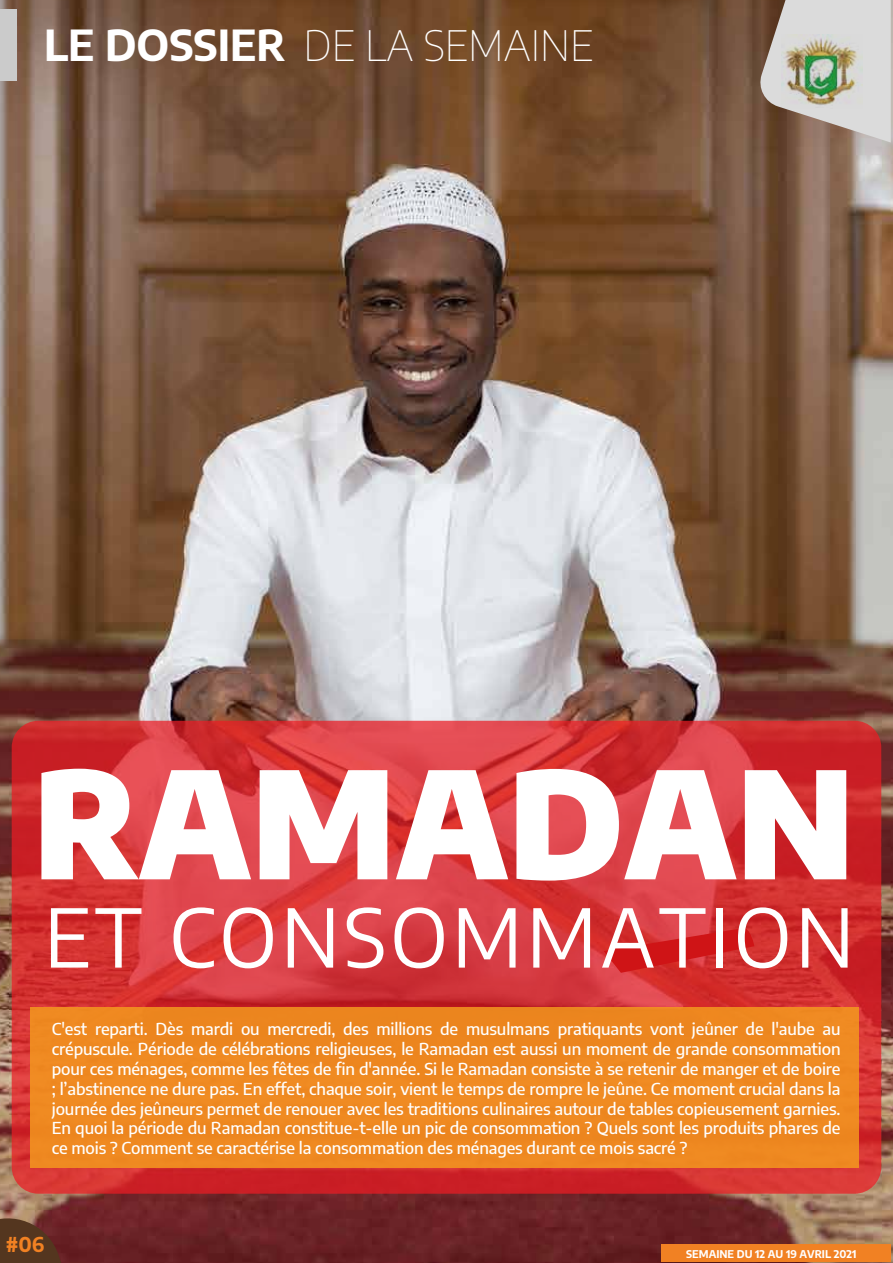
<style>
.page{position:relative;width:893px;height:1263px;background:#fff}
.page>*{position:absolute;margin:0;border:0;box-sizing:border-box;transform-origin:0 0}
.t1{font:900 147.45px "Encode Sans";color:#fff}
.t2{font:80.25px "Encode Sans";letter-spacing:.05em;color:#fff}
.t3{font:100 42px "Encode Sans";color:#fff}
.t4{font:700 20.1px "Encode Sans";color:#f18123}
.t5{font:500 16.5px/19.8px "Encode Sans";letter-spacing:-.01em;color:#fff;text-align:justify}
.t6{font:700 10.5px "Encode Sans";color:#fff}
.s1{font-weight:700}
</style>
<div class="page">
<img style="left:0;top:1px;width:893px;height:1262px">
<svg style="left:12px;top:721px;width:869px;height:473px;background:#d6373b"></svg>
<svg style="left:604px;top:927px;width:150px;height:46px;background:#d22526"></svg>
<div style="left:0;top:9px;width:16px;height:71px;background:#cbcbcb"></div>
<div style="left:30px;top:1007px;width:828px;height:161px;background:#ef8920"></div>
<svg style="left:757px;top:0;width:134px;height:143px;background:#b9afa9"></svg>
<img style="left:782px;top:34px;width:81px;height:74px">
<div style="left:661px;top:1244px;width:230px;height:18px;background:#f18123"></div>
<svg style="left:0;top:1212px;width:62px;height:51px;background:#623a29"></svg>
<h3 class="t3" style="left:44px;top:17px;width:551px"><span class="s1">LE DOSSIER</span> DE LA SEMAINE</h3>
<h1 class="t1" style="left:33px;top:707px;width:822px">RAMADAN</h1>
<h2 class="t2" style="left:44px;top:881px;width:812px">ET CONSOMMATION</h2>
<p class="t5" style="left:52px;top:1018px;width:790px">C'est reparti. Dès mardi ou mercredi, des millions de musulmans pratiquants vont jeûner de l'aube au crépuscule. Période de célébrations religieuses, le Ramadan est aussi un moment de grande consommation pour ces ménages, comme les fêtes de fin d'année. Si le Ramadan consiste à se retenir de manger et de boire ; l’abstinence ne dure pas. En effet, chaque soir, vient le temps de rompre le jeûne. Ce moment crucial dans la journée des jeûneurs permet de renouer avec les traditions culinaires autour de tables copieusement garnies.<br>En quoi la période du Ramadan constitue-t-elle un pic de consommation ? Quels sont les produits phares de ce mois ? Comment se caractérise la consommation des ménages durant ce mois sacré ?</p>
<p class="t4" style="left:6px;top:1230px;width:40px">#06</p>
<p class="t6" style="left:686px;top:1246px;width:172px">SEMAINE DU 12 AU 19 AVRIL 2021</p>
</div>
